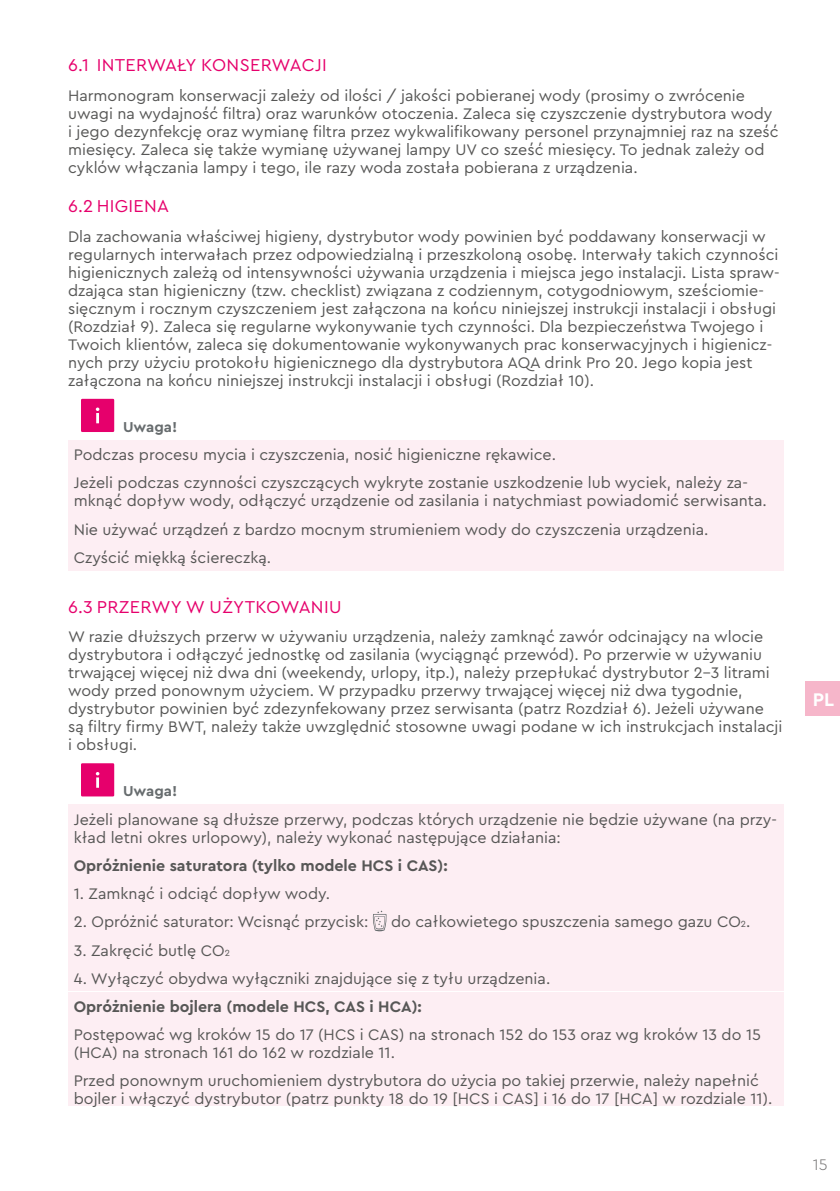
<style>
.page{position:relative;width:840px;height:1191px;background:#fff}
.page>*{position:absolute;margin:0;border:0;box-sizing:border-box;transform-origin:0 0}
.t1{font:700 19.2px "Cera PRO";color:#fff}
.t2{font:18px "Cera PRO";letter-spacing:.02em;color:#e6006c}
.t3{font:16px/18px "Cera PRO";color:#575756}
.t4{font:700 16px "Cera PRO";color:#575756}
.t5{font:300 16px "Cera PRO";color:#706f6f}
.t6{font:700 15px "Cera PRO";letter-spacing:-.005em;color:#676c6e}
.s1{font-size:9.4px}
</style>
<div class="page">
<div style="left:805px;top:681px;width:34px;height:34px;background:#f6b6ca"></div>
<div style="left:68px;top:440px;width:714px;height:28px;background:#fdeef3"></div>
<div style="left:68px;top:468px;width:714px;height:46px;background:#fdeef3"></div>
<div style="left:68px;top:514px;width:714px;height:28px;background:#fdeef3"></div>
<div style="left:68px;top:542px;width:714px;height:28px;background:#fdeef3"></div>
<div style="left:68px;top:804px;width:714px;height:46px;background:#fdeef3"></div>
<div style="left:68px;top:850px;width:714px;height:28px;background:#fdeef3"></div>
<div style="left:68px;top:878px;width:714px;height:28px;background:#fdeef3"></div>
<div style="left:68px;top:907px;width:714px;height:28px;background:#fdeef3"></div>
<div style="left:68px;top:935px;width:714px;height:28px;background:#fdeef3"></div>
<div style="left:68px;top:963px;width:714px;height:28px;background:#fdeef3"></div>
<div style="left:68px;top:991px;width:714px;height:28px;background:#fdeef3"></div>
<div style="left:68px;top:1019px;width:714px;height:46px;background:#fdeef3"></div>
<div style="left:68px;top:1066px;width:714px;height:40px;background:#fdeef3"></div>
<div style="left:81px;top:399px;width:33px;height:33px;background:#e6006c"></div>
<svg style="left:96px;top:407px;width:3px;height:16px"></svg>
<div style="left:81px;top:763px;width:33px;height:33px;background:#e6006c"></div>
<svg style="left:96px;top:772px;width:3px;height:15px"></svg>
<svg style="left:372px;top:910px;width:15px;height:21px"></svg>
<p class="t2" style="left:68px;top:53px;width:260px">6.1 INTERWAŁY KONSERWACJI</p>
<p class="t3" style="left:68px;top:86px;width:711px">Harmonogram konserwacji zależy od ilości / jakości pobieranej wody (prosimy o zwrócenie uwagi na wydajność filtra) oraz warunków otoczenia. Zaleca się czyszczenie dystrybutora wody i jego dezynfekcję oraz wymianę filtra przez wykwalifikowany personel przynajmniej raz na sześć miesięcy. Zaleca się także wymianę używanej lampy UV co sześć miesięcy. To jednak zależy od cyklów włączania lampy i tego, ile razy woda została pobierana z urządzenia.</p>
<p class="t2" style="left:68px;top:194px;width:102px">6.2 HIGIENA</p>
<p class="t3" style="left:68px;top:226px;width:712px">Dla zachowania właściwej higieny, dystrybutor wody powinien być poddawany konserwacji w regularnych interwałach przez odpowiedzialną i przeszkoloną osobę. Interwały takich czynności higienicznych zależą od intensywności używania urządzenia i miejsca jego instalacji. Lista spraw&shy;dzająca stan higieniczny (tzw. checklist) związana z codziennym, cotygodniowym, sześciomie&shy;sięcznym i rocznym czyszczeniem jest załączona na końcu niniejszej instrukcji instalacji i obsługi (Rozdział 9). Zaleca się regularne wykonywanie tych czynności. Dla bezpieczeństwa Twojego i Twoich klientów, zaleca się dokumentowanie wykonywanych prac konserwacyjnych i higienicz&shy;nych przy użyciu protokołu higienicznego dla dystrybutora AQA drink Pro 20. Jego kopia jest załączona na końcu niniejszej instrukcji instalacji i obsługi (Rozdział 10).</p>
<p class="t6" style="left:123px;top:417px;width:56px">Uwaga!</p>
<p class="t3" style="left:74px;top:440px;width:675px;line-height:28.2px">Podczas procesu mycia i czyszczenia, nosić higieniczne rękawice.<br>Jeżeli podczas czynności czyszczących wykryte zostanie uszkodzenie lub wyciek, należy za-</p>
<p class="t3" style="left:74px;top:486px;width:694px;line-height:28.2px">mknąć dopływ wody, odłączyć urządzenie od zasilania i natychmiast powiadomić serwisanta.<br>Nie używać urządzeń z bardzo mocnym strumieniem wody do czyszczenia urządzenia.<br>Czyścić miękką ściereczką.</p>
<p class="t2" style="left:68px;top:594px;width:274px">6.3 PRZERWY W UŻYTKOWANIU</p>
<p class="t3" style="left:68px;top:627px;width:715px">W razie dłuższych przerw w używaniu urządzenia, należy zamknąć zawór odcinający na wlocie dystrybutora i odłączyć jednostkę od zasilania (wyciągnąć przewód). Po przerwie w używaniu trwającej więcej niż dwa dni (weekendy, urlopy, itp.), należy przepłukać dystrybutor 2-3 litrami wody przed ponownym użyciem. W przypadku przerwy trwającej więcej niż dwa tygodnie, dystrybutor powinien być zdezynfekowany przez serwisanta (patrz Rozdział 6). Jeżeli używane są filtry firmy BWT, należy także uwzględnić stosowne uwagi podane w ich instrukcjach instalacji i obsługi.</p>
<p class="t6" style="left:123px;top:781px;width:56px">Uwaga!</p>
<p class="t3" style="left:74px;top:809px;width:704px">Jeżeli planowane są dłuższe przerwy, podczas których urządzenie nie będzie używane (na przy&shy;kład letni okres urlopowy), należy wykonać następujące działania:</p>
<p class="t4" style="left:74px;top:855px;width:375px">Opróżnienie saturatora (tylko modele HCS i CAS):</p>
<p class="t3" style="left:74px;top:884px;width:257px">1. Zamknąć i odciąć dopływ wody.</p>
<p class="t3" style="left:74px;top:912px;width:296px">2. Opróżnić saturator: Wcisnąć przycisk:</p>
<p class="t3" style="left:391px;top:912px;width:361px">do całkowietego spuszczenia samego gazu CO<span class="s1">2</span>.</p>
<p class="t3" style="left:74px;top:940px;width:157px">3. Zakręcić butlę CO<span class="s1">2</span></p>
<p class="t3" style="left:74px;top:968px;width:478px">4. Wyłączyć obydwa wyłączniki znajdujące się z tyłu urządzenia.</p>
<p class="t4" style="left:74px;top:996px;width:349px">Opróżnienie bojlera (modele HCS, CAS i HCA):</p>
<p class="t3" style="left:74px;top:1025px;width:688px">Postępować wg kroków 15 do 17 (HCS i CAS) na stronach 152 do 153 oraz wg kroków 13 do 15 (HCA) na stronach 161 do 162 w rozdziale 11.</p>
<p class="t3" style="left:74px;top:1071px;width:699px">Przed ponownym uruchomieniem dystrybutora do użycia po takiej przerwie, należy napełnić bojler i włączyć dystrybutor (patrz punkty 18 do 19 [HCS i CAS] i 16 do 17 [HCA] w rozdziale 11).</p>
<p class="t1" style="left:812px;top:687px;width:23px">PL</p>
<p class="t5" style="left:812px;top:1154px;width:16px">15</p>
</div>
